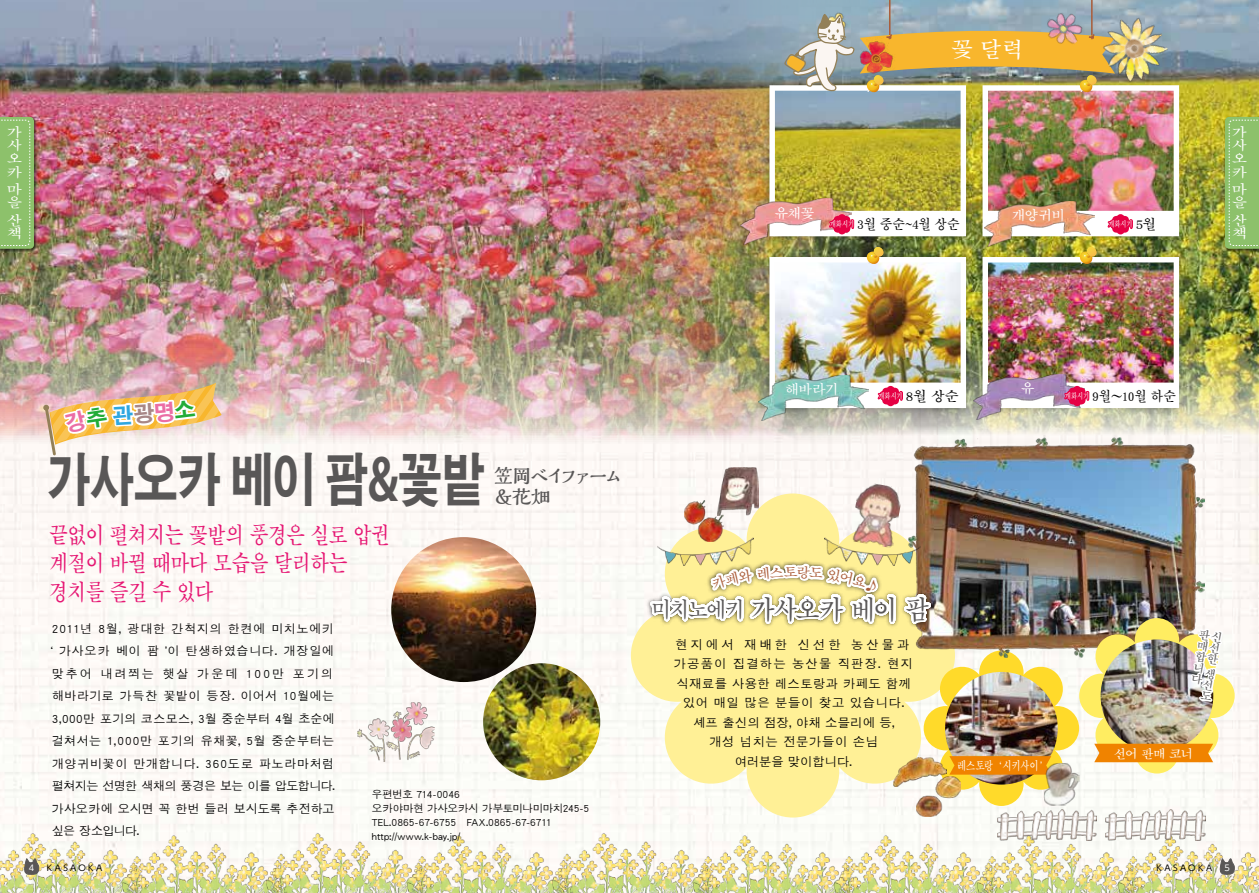
<style>
.page{position:relative;width:1259px;height:893px;background:#fff}
.page>*{position:absolute;margin:0;border:0;box-sizing:border-box;transform-origin:0 0}
.t1{font:700 57px "Adobe Gothic Std";letter-spacing:-.015em;color:#595757;scale:.77 1}
.t2{font:26.4px "DFK Mincho Std W7";letter-spacing:-.055em;color:#595757;scale:.9 1}
.t3{font:22.5px/28.5px "DFK Mincho Std W7";letter-spacing:-.01em;color:#e61673;scale:.82 1}
.t4{font:21.6px "DFK Mincho Std W7";color:#fff}
.t5{font:700 19.5px/21px "Kaimin So Std";letter-spacing:-.175em;color:#595757}
.t6{font:13.5px "DFK Mincho Std W7";letter-spacing:.015em;color:#000;scale:.9 1}
.t7{font:13.5px "DFK Mincho Std W7";letter-spacing:-.025em;color:#fff}
.t8{font:13.5px "DFK Mincho Std W7";color:#aa5c38}
.t9{font:13.2px/13.2px "DFK Mincho Std W7";color:#fff;scale:1.14 1}
.t10{font:12.3px/19.5px "DFK Gothic Std W5";letter-spacing:.055em;color:#000;text-align:center}
.t11{font:12px "DFK Gothic Std W5";letter-spacing:.04em;color:#000}
.t12{font:12px "DFK Gothic Std W5";letter-spacing:-.045em;color:#000}
.t13{font:12px "DFK Gothic Std W5";letter-spacing:.06em;color:#000}
.t14{font:12px "DFK Gothic Std W5";color:#000}
.t15{font:12px "DFK Gothic Std W5";letter-spacing:.17em;color:#000}
.t16{font:12px "DFK Mincho Std W7";letter-spacing:-.025em;color:#fff;scale:.75 1}
.t17{font:12px "DFK Mincho Std W7";letter-spacing:-.025em;color:#fff}
.t18{font:11.25px/11.2px "DFK Mincho Std W7";color:#595757;text-align:justify}
.t19{font:10.5px/14.2px "DFK Gothic Std W5";letter-spacing:-.015em;color:#000}
.t20{font:8.25px "DFK Mincho Std W7";letter-spacing:-.005em;color:#fff;scale:.75 1}
.t21{font:8.25px "UD Shin Go Pro";letter-spacing:.29em;color:#000}
.t22{font:8.25px "UD Shin Go Pro";color:#fff}
.s1{font-size:13.5px;color:#000}
.s2{font-size:21.45px}
</style>
<div class="page">
<div style="left:0;top:468px;width:1259px;height:357px;background:#fcfaf6"></div>
<img style="left:0;top:822px;width:158px;height:71px">
<img style="left:115px;top:825px;width:144px;height:68px">
<img style="left:259px;top:822px;width:184px;height:71px">
<img style="left:400px;top:825px;width:145px;height:68px">
<img style="left:545px;top:822px;width:183px;height:71px">
<img style="left:686px;top:825px;width:141px;height:68px">
<img style="left:827px;top:825px;width:143px;height:68px">
<img style="left:970px;top:825px;width:141px;height:68px">
<img style="left:1111px;top:825px;width:148px;height:68px">
<img style="left:0;top:0;width:518px;height:468px">
<img style="left:518px;top:0;width:741px;height:468px">
<img style="left:357px;top:702px;width:78px;height:60px">
<img style="left:631px;top:493px;width:324px;height:324px">
<hr style="left:1091px;top:0;width:1px;height:37px;background:#aa5c38">
<img style="left:1039px;top:4px;width:49px;height:9px">
<img style="left:822px;top:8px;width:28px;height:5px">
<img style="left:1094px;top:8px;width:83px;height:5px">
<hr style="left:889px;top:0;width:1px;height:35px;background:#aa5c38">
<img style="left:997px;top:809px;width:100px;height:32px">
<img style="left:1105px;top:809px;width:100px;height:32px">
<img style="left:641px;top:554px;width:7px;height:133px">
<img style="left:916px;top:806px;width:44px;height:10px">
<img style="left:391px;top:537px;width:145px;height:145px;border-radius:72px">
<img style="left:483px;top:663px;width:117px;height:117px;border-radius:59px">
<div style="left:0;top:116px;width:37px;height:136px;background:#000;opacity:.5"></div>
<div style="left:0;top:117px;width:34px;height:132px;background:#8dc16b"></div>
<svg style="left:22px;top:857px;width:18px;height:19px"></svg>
<svg style="left:1218px;top:857px;width:17px;height:19px"></svg>
<img style="left:43px;top:282px;width:179px;height:173px">
<img style="left:648px;top:13px;width:611px;height:793px">
<p class="t9" style="left:7px;top:125px;width:14px;text-align:justify">가 사 오 카</p>
<p class="t9" style="left:7px;top:183px;width:14px">마 을</p>
<p class="t9" style="left:7px;top:213px;width:14px">산 책</p>
<h3 class="t4" style="left:980px;top:37px;width:23px">달</h3>
<p class="t7" style="left:775px;top:206px;width:41px">유채꽃</p>
<p class="t7" style="left:1011px;top:208px;width:55px">개양귀비</p>
<p class="t6" style="left:830px;top:217px;width:146px"><sup>개화시기</sup> 3월 중순~4월 상순</p>
<p class="t20" style="left:1108px;top:220px;width:65px">개화시기 <span class="s1">5월</span></p>
<p class="t9" style="left:1232px;top:125px;width:14px;text-align:justify">가 사 오 카</p>
<p class="t9" style="left:1232px;top:183px;width:14px">마 을</p>
<p class="t9" style="left:1232px;top:213px;width:14px">산 책</p>
<h1 class="t1" style="left:47px;top:446px;width:570px">가사오카 베이 팜&amp;꽃밭</h1>
<h3 class="t3" style="left:49px;top:520px;width:417px">끝없이 펼쳐지는 꽃밭의 풍경은 실로 압권 계절이 바뀔 때마다 모습을 달리하는 경치를 즐길 수 있다</h3>
<h3 class="t5" style="left:493px;top:465px;width:131px">笠岡ベイファーム＆花畑</h3>
<p class="t11" style="left:52px;top:622px;width:283px">2011년 8월, 광대한 간척지의 한켠에 미치노에키</p>
<p class="t13" style="left:46px;top:644px;width:289px">‘가사오카 베이 팜’이 탄생하였습니다. 개장일에</p>
<p class="t15" style="left:52px;top:667px;width:282px">맞추어 내려쬐는 햇살 가운데 100만 포기의</p>
<p class="t11" style="left:52px;top:689px;width:284px">해바라기로 가득찬 꽃밭이 등장. 이어서 10월에는</p>
<p class="t11" style="left:52px;top:712px;width:284px">3,000만 포기의 코스모스, 3월 중순부터 4월 초순에</p>
<p class="t11" style="left:52px;top:734px;width:284px">걸쳐서는 1,000만 포기의 유채꽃, 5월 중순부터는</p>
<p class="t11" style="left:52px;top:757px;width:283px">개양귀비꽃이 만개합니다. 360도로 파노라마처럼</p>
<p class="t12" style="left:52px;top:779px;width:284px">펼쳐지는 선명한 색채의 풍경은 보는 이를 압도합니다.</p>
<p class="t14" style="left:52px;top:802px;width:284px">가사오카에 오시면 꼭 한번 들러 보시도록 추전하고</p>
<p class="t11" style="left:52px;top:824px;width:89px">싶은 장소입니다.</p>
<p class="t19" style="left:372px;top:786px;width:219px">우편번호 714-0046<br>오카야마현 가사오카시 가부토미나미마치245-5<br>TEL.0865-67-6755　FAX.0865-67-6711 http://www.k-bay.jp/</p>
<p class="t7" style="left:785px;top:382px;width:54px">해바라기</p>
<p class="t20" style="left:878px;top:391px;width:108px">개화시기 <span class="s1">8월 상순</span></p>
<p class="t7" style="left:1021px;top:381px;width:15px">유</p>
<p class="t6" style="left:1065px;top:389px;width:125px"><sup>개화시기</sup> 9월∼10월 하순</p>
<p class="t8" style="left:784px;top:565px;width:15px">토</p>
<h2 class="t2" style="left:652px;top:595px;width:310px"><span class="s2">미치노에키</span> 가사오카 베이 팜</h2>
<p class="t10" style="left:674px;top:634px;width:241px">현지에서 재배한 신선한 농산물과 가공품이 집결하는 농산물 직판장. 현지 식재료를 사용한 레스토랑과 카페도 함께 있어 매일 많은 분들이 찾고 있습니다. 셰프 출신의 점장, 야채 소믈리에 등,<br>개성 넘치는 전문가들이 손님<br>여러분을 맞이합니다.</p>
<p class="t16" style="left:957px;top:759px;width:120px">레스토랑 ‘시키사이’</p>
<p class="t18" style="left:1200px;top:628px;width:7px;rotate:10deg">판 매 합 니 다</p>
<p class="t17" style="left:1114px;top:747px;width:81px">선어 판매 코너</p>
<p class="t22" style="left:29px;top:862px;width:7px">4</p>
<p class="t21" style="left:47px;top:862px;width:57px">KASAOKA</p>
<p class="t21" style="left:1156px;top:862px;width:57px">KASAOKA</p>
<p class="t22" style="left:1224px;top:862px;width:7px">5</p>
</div>
